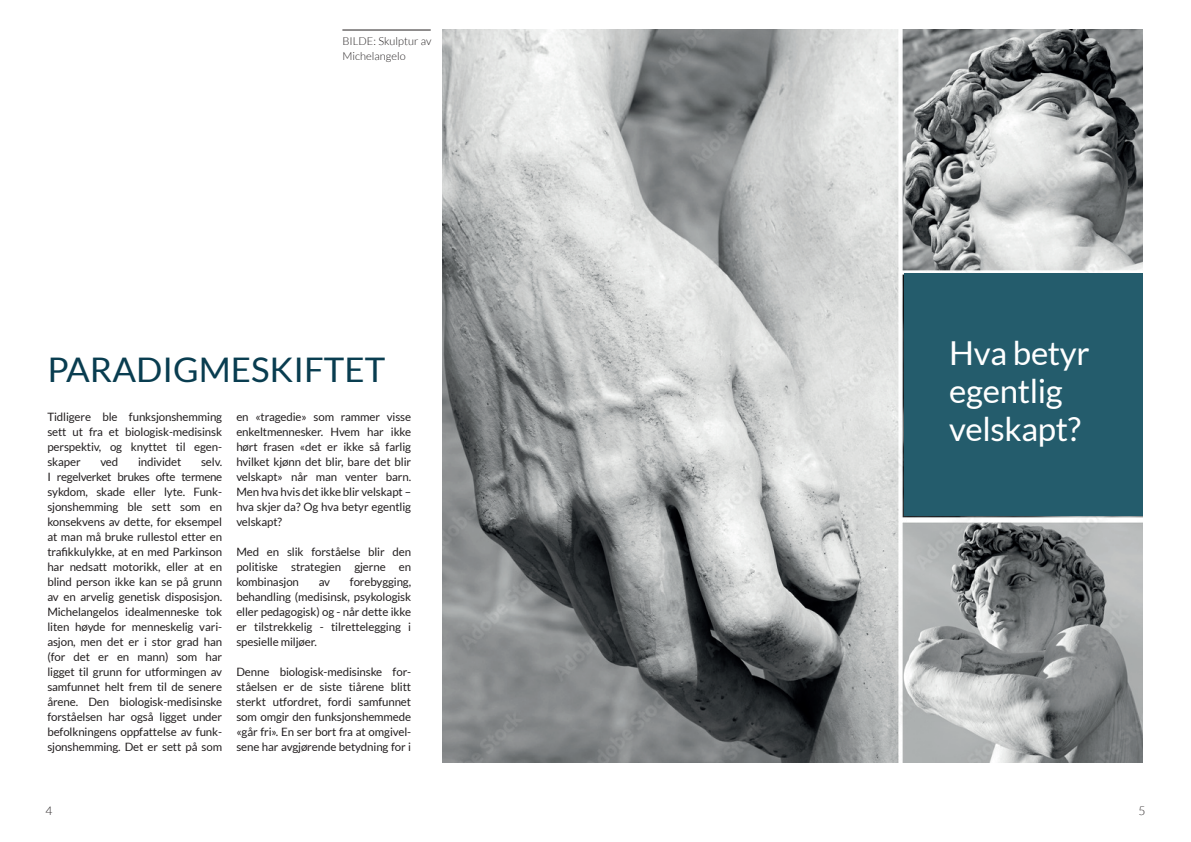
<style>
.page{position:relative;width:1191px;height:842px;background:#fff}
.page>*{position:absolute;margin:0;border:0;box-sizing:border-box;transform-origin:0 0}
.t1{font:33.9px "Lato";color:#093d50}
.t2{font:33px/38px "Lato";letter-spacing:-.01em;color:#fff}
.t3{font:300 12px "Lato";color:#231f20}
.t4{font:11.5px/15px "Lato";letter-spacing:-.01em;color:#231f20;text-align:justify}
.t5{font:300 11px/15px "Lato";letter-spacing:.005em;color:#231f20}
</style>
<div class="page">
<img style="left:442px;top:30px;width:700px;height:733px">
<div style="left:904px;top:274px;width:238px;height:242px;background:#245c6c"></div>
<hr style="left:342px;top:30px;width:89px;height:1px;background:#231f20">
<p class="t5" style="left:342px;top:33px;width:91px">BILDE: Skulptur av<br>Michelangelo</p>
<h1 class="t1" style="left:47px;top:351px;width:339px">PARADIGMESKIFTET</h1>
<p class="t4" style="left:47px;top:409px;width:176px">Tidligere ble funksjonshemming sett ut fra et biologisk-medisinsk perspektiv, og knyttet til egen&shy;skaper</p>
<p class="t4" style="left:236px;top:409px;width:176px">en «tragedie» som rammer visse enkeltmennesker. Hvem har ikke hørt frasen «det er ikke så farlig hvilket kjønn det blir, bare det blir velskapt» når man venter barn.<br>Men hva hvis det ikke blir velskapt – hva skjer da? Og hva betyr egentlig velskapt?</p>
<p class="t4" style="left:236px;top:544px;width:176px">Med en slik forståelse blir den politiske strategien gjerne en kombinasjon</p>
<p class="t4" style="left:47px;top:454px;width:176px;text-indent:154px">selv.<br>I regelverket brukes ofte termene sykdom, skade eller lyte. Funk&shy;sjonshemming ble sett som en konsekvens av dette, for eksempel at man må bruke rullestol etter en trafikkulykke, at en med Parkinson har nedsatt motorikk, eller at en blind person ikke kan se på grunn av en arvelig genetisk disposisjon.<br>Michelangelos idealmenneske tok liten høyde for menneskelig vari&shy;asjon, men det er i stor grad han (for det er en mann) som har ligget til grunn for utformingen av samfunnet helt frem til de senere årene. Den biologisk-medisinske forståelsen har også ligget under befolkningens oppfattelse av funk&shy;sjonshemming. Det er sett på som</p>
<p class="t4" style="left:100px;top:454px;width:19px">ved</p>
<p class="t4" style="left:138px;top:454px;width:45px">individet</p>
<p class="t4" style="left:236px;top:574px;width:176px;text-indent:114px">forebygging, behandling (medisinsk, psykologisk eller pedagogisk) og - når dette ikke er tilstrekkelig - tilrettelegging i spesielle miljøer.</p>
<p class="t4" style="left:236px;top:664px;width:176px">Denne biologisk-medisinske for&shy;ståelsen er de siste tiårene blitt sterkt utfordret, fordi samfunnet som omgir den funksjonshemmede «går fri». En ser bort fra at omgivel&shy;sene har avgjørende betydning for i</p>
<p class="t4" style="left:319px;top:574px;width:13px">av</p>
<h2 class="t2" style="left:949px;top:333px;width:142px">Hva betyr egentlig velskapt?</h2>
<p class="t3" style="left:45px;top:804px;width:8px">4</p>
<p class="t3" style="left:1138px;top:804px;width:8px">5</p>
</div>
